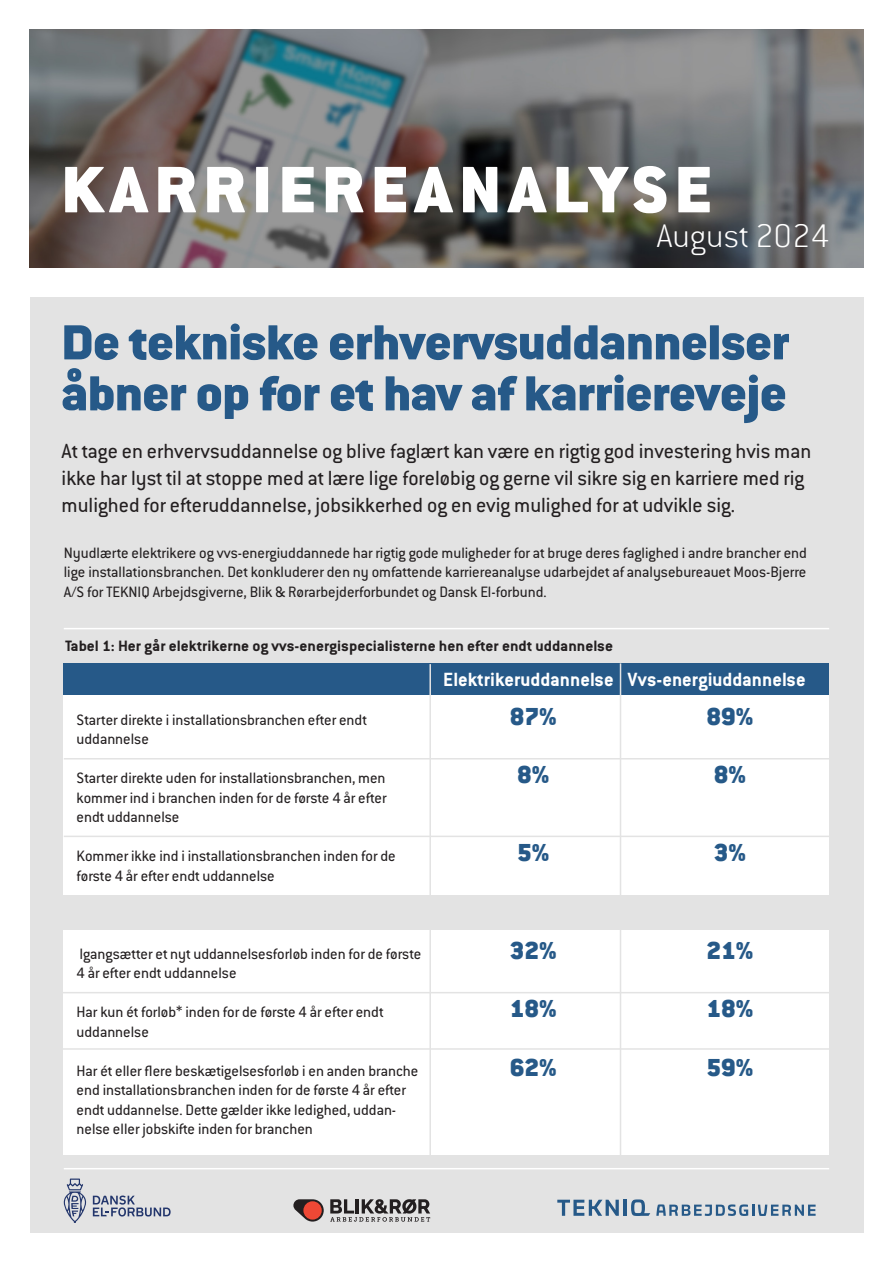
<style>
.page{position:relative;width:893px;height:1263px;background:#fff}
.page>*{position:absolute;margin:0;border:0;box-sizing:border-box;transform-origin:0 0}
.t1{font:900 72px "Conduit ITC Std";letter-spacing:.1em;color:#fff}
.t2{font:900 54px/51px "Conduit ITC Std";color:#265988}
.t3{font:200 36px "Conduit ITC Std";color:#fff}
.t4{font:900 27px "Conduit ITC Std";color:#265988}
.t5{font:22.5px/27px "Conduit ITC Std";color:#231f20}
.t6{font:700 21px "Conduit ITC Std";color:#fff}
.t7{font:16.5px/19.5px "Conduit ITC Std";color:#231f20;text-align:justify}
.t8{font:700 16.5px "Conduit ITC Std";color:#231f20;scale:1.06 1}
</style>
<div class="page">
<div style="left:30px;top:298px;width:833px;height:935px;background:#e3e3e3"></div>
<div style="left:64px;top:695px;width:765px;height:459px;background:#fff"></div>
<img style="left:30px;top:30px;width:833px;height:238px">
<svg style="left:656px;top:1204px;width:160px;height:12px"></svg>
<svg style="left:631px;top:1199px;width:19px;height:17px"></svg>
<svg style="left:557px;top:1200px;width:62px;height:16px"></svg>
<hr style="left:623px;top:1200px;width:4px;height:16px;background:#265988">
<div style="left:64px;top:663px;width:765px;height:32px;background:#265988"></div>
<hr style="left:64px;top:758px;width:765px;height:1px;background:#e3e3e3">
<hr style="left:64px;top:628px;width:765px;height:1px;background:#fff">
<hr style="left:64px;top:1168px;width:765px;height:1px;background:#fff">
<hr style="left:64px;top:836px;width:765px;height:1px;background:#e3e3e3">
<hr style="left:62px;top:992px;width:767px;height:1px;background:#e3e3e3">
<hr style="left:62px;top:1048px;width:767px;height:2px;background:#e3e3e3">
<hr style="left:620px;top:663px;width:1px;height:492px;background:#e3e3e3">
<hr style="left:429px;top:664px;width:2px;height:494px;background:#e3e3e3">
<div style="left:62px;top:895px;width:774px;height:34px;background:#e3e3e3"></div>
<svg style="left:93px;top:1195px;width:78px;height:21px"></svg>
<svg style="left:64px;top:1178px;width:22px;height:45px"></svg>
<svg style="left:330px;top:1199px;width:100px;height:23px"></svg>
<svg style="left:293px;top:1199px;width:31px;height:22px"></svg>
<div style="left:303px;top:1201px;width:19px;height:18px;background:#ef4835;border-radius:50%"></div>
<p class="t1" style="left:62px;top:150px;width:651px">KARRIEREANALYSE</p>
<p class="t3" style="left:656px;top:214px;width:174px">August 2024</p>
<p class="t2" style="left:62px;top:317px;width:729px">De tekniske erhvervsuddannelser åbner op for et hav af karriereveje</p>
<p class="t5" style="left:62px;top:436px;width:751px">At tage en erhvervsuddannelse og blive faglært kan være en rigtig god investering hvis man ikke har lyst til at stoppe med at lære lige foreløbig og gerne vil sikre sig en karriere med rig mulighed for efteruddannelse, jobsikkerhed og en evig mulighed for at udvikle sig.</p>
<p class="t7" style="left:64px;top:542px;width:745px">Nyudlærte elektrikere og vvs-energiuddannede har rigtig gode muligheder for at bruge deres faglighed i andre brancher end lige installationsbranchen. Det konkluderer den ny omfattende karriereanalyse udarbejdet af analysebureauet Moos-Bjerre A/S for TEKNIQ Arbejdsgiverne, Blik &amp; Rørarbejderforbundet og Dansk El-forbund.</p>
<p class="t8" style="left:65px;top:636px;width:518px">Tabel 1: Her går elektrikerne og vvs-energispecialisterne hen efter endt uddannelse</p>
<p class="t6" style="left:443px;top:666px;width:364px">Elektrikeruddannelse Vvs-energiuddannelse</p>
<p class="t7" style="left:77px;top:709px;width:292px">Starter direkte i installationsbranchen efter endt</p>
<p class="t4" style="left:510px;top:701px;width:49px">87%</p>
<p class="t4" style="left:706px;top:701px;width:49px">89%</p>
<p class="t7" style="left:77px;top:729px;width:74px">uddannelse</p>
<p class="t7" style="left:77px;top:768px;width:310px">Starter direkte uden for installationsbranchen, men</p>
<p class="t4" style="left:517px;top:760px;width:34px">8%</p>
<p class="t4" style="left:714px;top:760px;width:34px">8%</p>
<p class="t7" style="left:77px;top:787px;width:311px">kommer ind i branchen inden for de første 4 år efter</p>
<p class="t7" style="left:77px;top:807px;width:104px">endt uddannelse</p>
<p class="t7" style="left:77px;top:846px;width:321px">Kommer ikke ind i installationsbranchen inden for de</p>
<p class="t4" style="left:517px;top:838px;width:34px">5%</p>
<p class="t4" style="left:714px;top:838px;width:34px">3%</p>
<p class="t7" style="left:77px;top:865px;width:200px">første 4 år efter endt uddannelse</p>
<p class="t7" style="left:79px;top:943px;width:343px">Igangsætter et nyt uddannelsesforløb inden for de første</p>
<p class="t4" style="left:510px;top:935px;width:49px">32%</p>
<p class="t4" style="left:706px;top:935px;width:49px">21%</p>
<p class="t7" style="left:77px;top:963px;width:161px">4 år efter endt uddannelse</p>
<p class="t7" style="left:77px;top:1002px;width:308px">Har kun ét forløb* inden for de første 4 år efter endt</p>
<p class="t4" style="left:510px;top:994px;width:49px">18%</p>
<p class="t4" style="left:706px;top:994px;width:49px">18%</p>
<p class="t7" style="left:77px;top:1021px;width:74px">uddannelse</p>
<p class="t7" style="left:77px;top:1060px;width:343px">Har ét eller flere beskætigelsesforløb i en anden branche</p>
<p class="t4" style="left:510px;top:1052px;width:49px">62%</p>
<p class="t4" style="left:706px;top:1052px;width:49px">59%</p>
<p class="t7" style="left:77px;top:1080px;width:331px">end installationsbranchen inden for de første 4 år efter</p>
<p class="t7" style="left:77px;top:1099px;width:321px">endt uddannelse. Dette gælder ikke ledighed, uddan&shy;nelse eller jobskifte inden for branchen</p>
</div>
